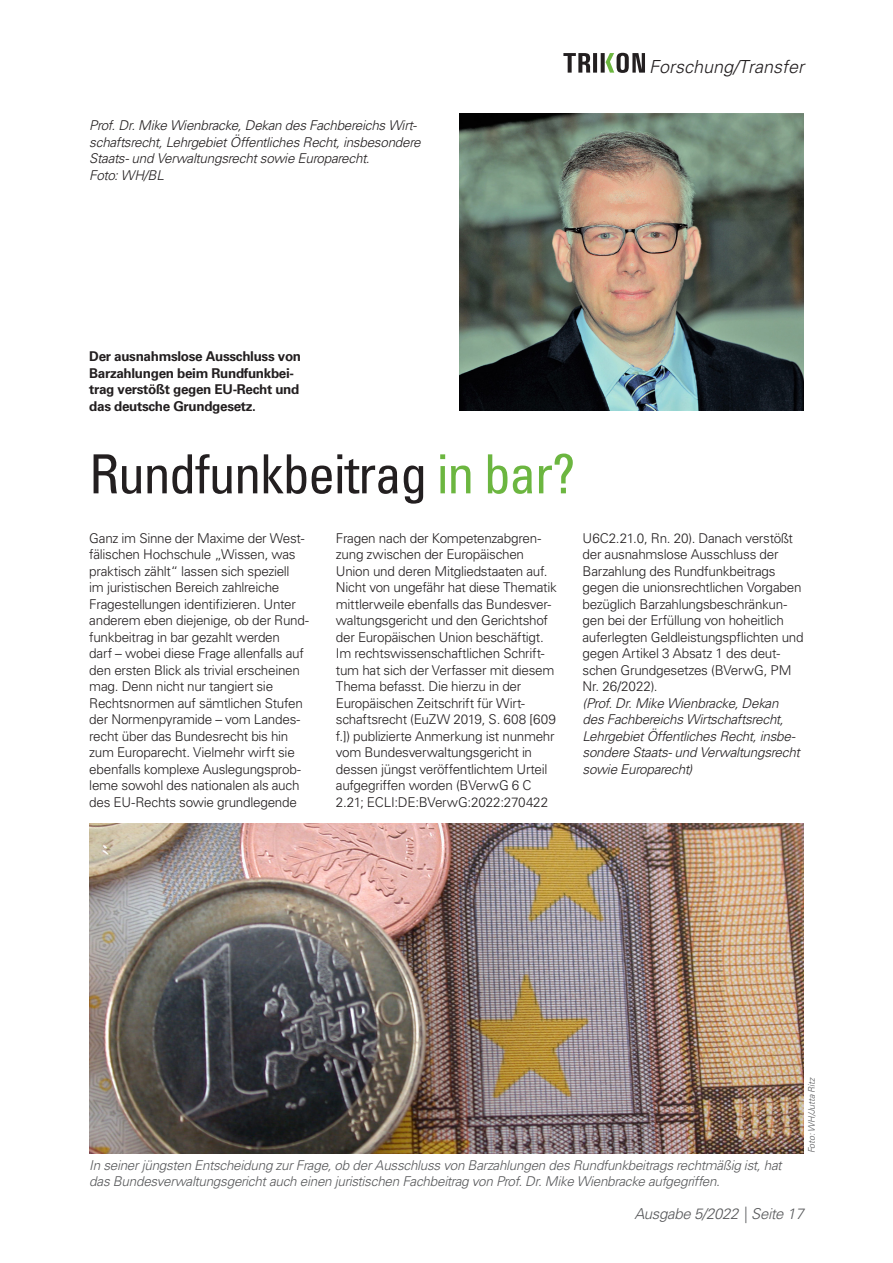
<style>
.page{position:relative;width:893px;height:1263px;background:#fff}
.page>*{position:absolute;margin:0;border:0;box-sizing:border-box;transform-origin:0 0}
.Headline_36{font:condensed 54px "Univers LT Std";letter-spacing:-.025em;color:#231f20}
.t1{font:italic 300 18px "Univers LT Std";color:#231f20}
.t2{font:italic 300 15px "Univers LT Std";letter-spacing:-.02em;color:#57585a}
.Fließtext{font:300 13.5px/16.5px "Univers LT Std";letter-spacing:-.02em;color:#231f20}
.Fließtext-2{font:italic 300 13.5px/16.5px "Univers LT Std";letter-spacing:-.02em;color:#231f20}
.Bildtext_Titel_80{font:italic 300 13.5px/16.5px "Univers LT Std";letter-spacing:-.02em;color:#57585a}
.Aufmacher{font:700 13.5px/16.5px "Univers LT Std";letter-spacing:-.025em;color:#231f20}
.Bildtext_Titel_80-2{font:italic 300 9px "Univers LT Std";color:#57585a}
.s1{color:#6cb640}
</style>
<div class="page">
<svg style="left:563px;top:53px;width:82px;height:20px"></svg>
<img style="left:459px;top:114px;width:345px;height:297px">
<img style="left:89px;top:823px;width:715px;height:330px">
<p class="Fließtext-2" style="left:89px;top:117px;width:333px">Prof. Dr. Mike Wienbracke, Dekan des Fachbereichs Wirt&shy;schaftsrecht, Lehrgebiet Öffentliches Recht, insbesondere<br>Staats- und Verwaltungsrecht sowie Europarecht.</p>
<p class="Fließtext-2" style="left:89px;top:167px;width:76px">Foto: WH/BL</p>
<h2 class="t1" style="left:649px;top:56px;width:156px">Forschung/Transfer</h2>
<p class="Aufmacher" style="left:89px;top:348px;width:213px">Der ausnahmslose Ausschluss von<br>Barzahlungen beim Rundfunkbei&shy;trag verstößt gegen EU-Recht und das deutsche Grundgesetz.</p>
<p class="Headline_36" style="left:89px;top:440px;width:488px">Rundfunkbeitrag <span class="s1">in bar?</span></p>
<p class="Fließtext" style="left:89px;top:530px;width:221px">Ganz im Sinne der Maxime der West&shy;fälischen Hochschule „Wissen, was praktisch zählt“ lassen sich speziell<br>im juristischen Bereich zahlreiche Fragestellungen identifizieren. Unter anderem eben diejenige, ob der Rund&shy;funkbeitrag in bar gezahlt werden<br>darf – wobei diese Frage allenfalls auf den ersten Blick als trivial erscheinen mag. Denn nicht nur tangiert sie Rechtsnormen auf sämtlichen Stufen der Normenpyramide – vom Landes&shy;recht über das Bundesrecht bis hin zum Europarecht. Vielmehr wirft sie ebenfalls komplexe Auslegungsprob&shy;leme sowohl des nationalen als auch des EU-Rechts sowie grundlegende</p>
<p class="Fließtext" style="left:336px;top:530px;width:222px">Fragen nach der Kompetenzabgren&shy;zung zwischen der Europäischen Union und deren Mitgliedstaaten auf.<br>Nicht von ungefähr hat diese Thematik mittlerweile ebenfalls das Bundesver&shy;waltungsgericht und den Gerichtshof der Europäischen Union beschäftigt.</p>
<p class="Fließtext" style="left:336px;top:645px;width:222px">Im rechtswissenschaftlichen Schrift&shy;tum hat sich der Verfasser mit diesem Thema befasst. Die hierzu in der Europäischen Zeitschrift für Wirt&shy;schaftsrecht (EuZW 2019, S. 608 [609 f.]) publizierte Anmerkung ist nunmehr vom Bundesverwaltungsgericht in dessen jüngst veröffentlichtem Urteil aufgegriffen worden (BVerwG 6 C 2.21; ECLI:DE:BVerwG:2022:270422</p>
<p class="Fließtext" style="left:583px;top:530px;width:223px">U6C2.21.0, Rn. 20). Danach verstößt der ausnahmslose Ausschluss der Barzahlung des Rundfunkbeitrags gegen die unionsrechtlichen Vorgaben bezüglich Barzahlungsbeschränkun&shy;gen bei der Erfüllung von hoheitlich auferlegten Geldleistungspflichten und gegen Artikel 3 Absatz 1 des deut&shy;schen Grundgesetzes (BVerwG, PM Nr. 26/2022).</p>
<p class="Fließtext-2" style="left:583px;top:695px;width:219px">(Prof. Dr. Mike Wienbracke, Dekan des Fachbereichs Wirtschaftsrecht, Lehrgebiet Öffentliches Recht, insbe&shy;sondere Staats- und Verwaltungsrecht sowie Europarecht)</p>
<p class="Bildtext_Titel_80-2" style="left:806px;top:1153px;width:77px;rotate:-90deg">Foto: WH/Jutta Ritz</p>
<p class="Bildtext_Titel_80" style="left:89px;top:1157px;width:694px">In seiner jüngsten Entscheidung zur Frage, ob der Ausschluss von Barzahlungen des Rundfunkbeitrags rechtmäßig ist, hat das Bundesverwaltungsgericht auch einen juristischen Fachbeitrag von Prof. Dr. Mike Wienbracke aufgegriffen.</p>
<p class="t2" style="left:634px;top:1205px;width:171px">Ausgabe 5/2022 | Seite 17</p>
</div>
